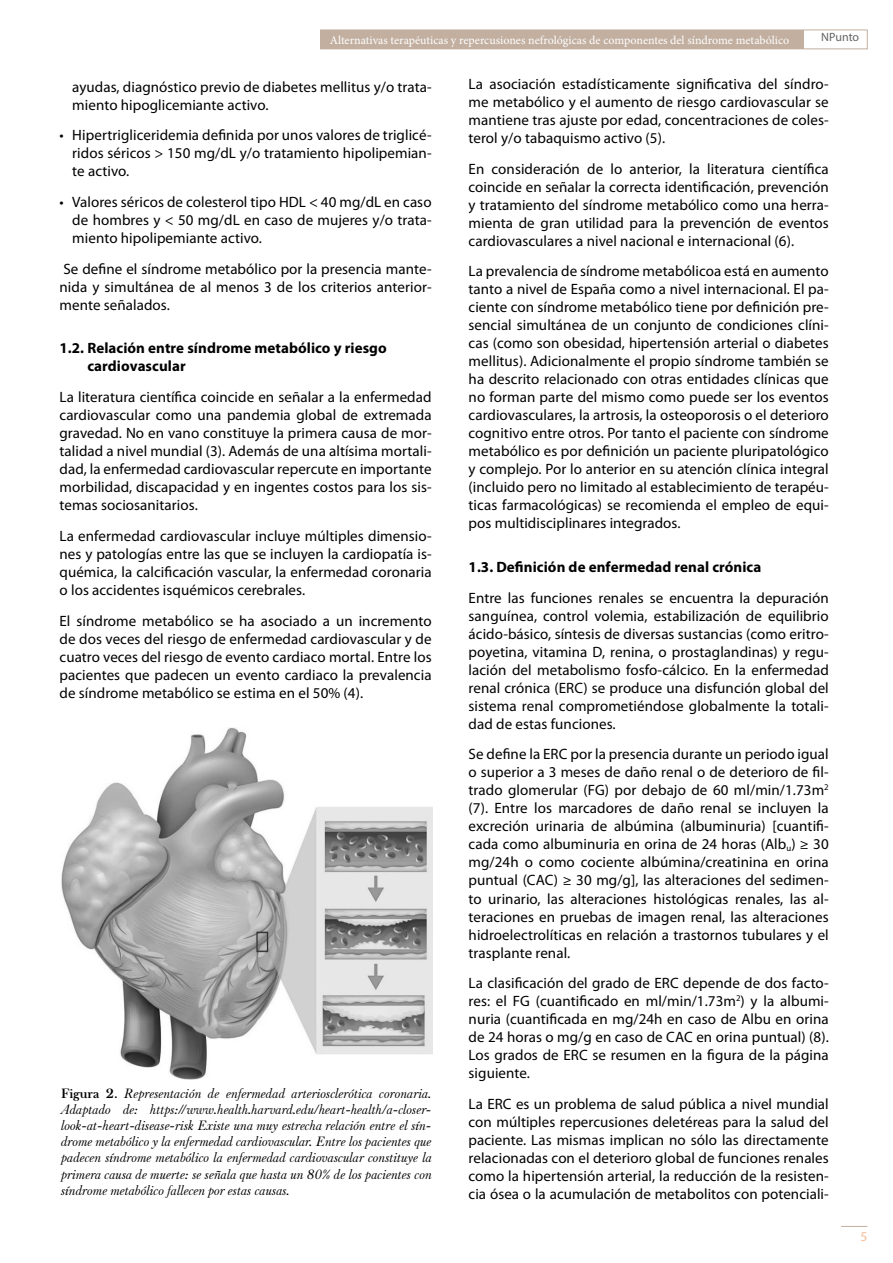
<style>
.page{position:relative;width:893px;height:1263px;background:#fff}
.page>*{position:absolute;margin:0;border:0;box-sizing:border-box;transform-origin:0 0}
.t1{font:15px/18px "Myriad Pro";letter-spacing:.005em;color:#000;text-align:justify}
.t2{font:700 15px/18px "Myriad Pro";letter-spacing:.005em;color:#000}
.t3{font:italic 13.5px/16.2px "Baskerville F";color:#000;text-align:justify}
.t4{font:13.5px "Myriad Pro";color:#f6bc96}
.t5{font:12px "Minion Pro";color:#fff}
.t6{font:12px "Myriad Pro";letter-spacing:-.005em;color:#646363}
.s1{font-weight:700;font-style:normal}
</style>
<div class="page">
<svg style="left:841px;top:1226px;width:26px;height:1px"></svg>
<div style="left:320px;top:30px;width:547px;height:19px;border:1px solid #c2afa0"></div>
<div style="left:320px;top:30px;width:484px;height:19px;background:#c2afa0"></div>
<img style="left:61px;top:728px;width:371px;height:351px">
<p class="t5" style="left:330px;top:32px;width:461px">Alternativas terapéuticas y repercusiones nefrológicas de componentes del síndrome metabólico</p>
<p class="t6" style="left:821px;top:30px;width:40px">NPunto</p>
<p class="t1" style="left:469px;top:75px;width:362px">La asociación estadísticamente significativa del síndro&shy;me metabólico y el aumento de riesgo cardiovascular se mantiene tras ajuste por edad, concentraciones de coles&shy;terol y/o tabaquismo activo (5).</p>
<p class="t1" style="left:469px;top:159px;width:362px">En consideración de lo anterior, la literatura científica coincide en señalar la correcta identificación, prevención y tratamiento del síndrome metabólico como una herra&shy;mienta de gran utilidad para la prevención de eventos cardiovasculares a nivel nacional e internacional (6).</p>
<p class="t1" style="left:469px;top:262px;width:362px">La prevalencia de síndrome metabólicoa está en aumento tanto a nivel de España como a nivel internacional. El pa&shy;ciente con síndrome metabólico tiene por definición pre&shy;sencial simultánea de un conjunto de condiciones clíni&shy;cas (como son obesidad, hipertensión arterial o diabetes mellitus). Adicionalmente el propio síndrome también se ha descrito relacionado con otras entidades clínicas que no forman parte del mismo como puede ser los eventos cardiovasculares, la artrosis, la osteoporosis o el deterioro cognitivo entre otros. Por tanto el paciente con síndrome metabólico es por definición un paciente pluripatológico y complejo. Por lo anterior en su atención clínica integral (incluido pero no limitado al establecimiento de terapéu&shy;ticas farmacológicas) se recomienda el empleo de equi&shy;pos multidisciplinares integrados.</p>
<p class="t2" style="left:469px;top:558px;width:294px">1.3. Definición de enfermedad renal crónica</p>
<p class="t1" style="left:469px;top:588px;width:362px">Entre las funciones renales se encuentra la depuración sanguínea, control volemia, estabilización de equilibrio ácido-básico, síntesis de diversas sustancias (como eritro&shy;poyetina, vitamina D, renina, o prostaglandinas) y regu&shy;lación del metabolismo fosfo-cálcico. En la enfermedad renal crónica (ERC) se produce una disfunción global del sistema renal comprometiéndose globalmente la totali&shy;dad de estas funciones.</p>
<p class="t1" style="left:469px;top:745px;width:362px">Se define la ERC por la presencia durante un periodo igual o superior a 3 meses de daño renal o de deterioro de fil&shy;trado glomerular (FG) por debajo de 60 ml/min/1.73m<sup>2 </sup>(7). Entre los marcadores de daño renal se incluyen la excreción urinaria de albúmina (albuminuria) [cuantifi&shy;cada como albuminuria en orina de 24 horas (Alb<sub>u</sub>) ≥ 30 mg/24h o como cociente albúmina/creatinina en orina puntual (CAC) ≥ 30 mg/g], las alteraciones del sedimen&shy;to urinario, las alteraciones histológicas renales, las al&shy;teraciones en pruebas de imagen renal, las alteraciones hidroelectrolíticas en relación a trastornos tubulares y el trasplante renal.</p>
<p class="t1" style="left:469px;top:974px;width:362px">La clasificación del grado de ERC depende de dos facto&shy;res: el FG (cuantificado en ml/min/1.73m<sup>2</sup>) y la albumi&shy;nuria (cuantificada en mg/24h en caso de Albu en orina de 24 horas o mg/g en caso de CAC en orina puntual) (8).<br>Los grados de ERC se resumen en la figura de la página siguiente.</p>
<p class="t1" style="left:469px;top:1095px;width:362px">La ERC es un problema de salud pública a nivel mundial con múltiples repercusiones deletéreas para la salud del paciente. Las mismas implican no sólo las directamente relacionadas con el deterioro global de funciones renales como la hipertensión arterial, la reducción de la resisten&shy;cia ósea o la acumulación de metabolitos con potenciali-</p>
<p class="t1" style="left:72px;top:77px;width:361px">ayudas, diagnóstico previo de diabetes mellitus y/o trata&shy;miento hipoglicemiante activo.</p>
<p class="t1" style="left:72px;top:126px;width:361px;text-indent:-13px">• Hipertrigliceridemia definida por unos valores de triglicé&shy;ridos séricos &gt; 150 mg/dL y/o tratamiento hipolipemian&shy;te activo.</p>
<p class="t1" style="left:72px;top:193px;width:361px;text-indent:-13px">• Valores séricos de colesterol tipo HDL &lt; 40 mg/dL en caso de hombres y &lt; 50 mg/dL en caso de mujeres y/o trata&shy;miento hipolipemiante activo.</p>
<p class="t1" style="left:60px;top:260px;width:374px">Se define el síndrome metabólico por la presencia mante&shy;nida y simultánea de al menos 3 de los criterios anterior&shy;mente señalados.</p>
<p class="t2" style="left:87px;top:339px;width:301px;text-indent:-28px">1.2. Relación entre síndrome metabólico y riesgo cardiovascular</p>
<p class="t1" style="left:60px;top:388px;width:374px">La literatura científica coincide en señalar a la enfermedad cardiovascular como una pandemia global de extremada gravedad. No en vano constituye la primera causa de mor&shy;talidad a nivel mundial (3). Además de una altísima mortali&shy;dad, la enfermedad cardiovascular repercute en importante morbilidad, discapacidad y en ingentes costos para los sis&shy;temas sociosanitarios.</p>
<p class="t1" style="left:60px;top:527px;width:374px">La enfermedad cardiovascular incluye múltiples dimensio&shy;nes y patologías entre las que se incluyen la cardiopatía is&shy;quémica, la calcificación vascular, la enfermedad coronaria o los accidentes isquémicos cerebrales.</p>
<p class="t1" style="left:60px;top:611px;width:374px">El síndrome metabólico se ha asociado a un incremento de dos veces del riesgo de enfermedad cardiovascular y de cuatro veces del riesgo de evento cardiaco mortal. Entre los pacientes que padecen un evento cardiaco la prevalencia de síndrome metabólico se estima en el 50% (4).</p>
<p class="t3" style="left:61px;top:1085px;width:372px"><span class="s1">Figura 2.</span> Representación de enfermedad arteriosclerótica coronaria.<br>Adaptado de: https://www.health.harvard.edu/heart-health/a-closer&shy;look-at-heart-disease-risk Existe una muy estrecha relación entre el sín&shy;drome metabólico y la enfermedad cardiovascular. Entre los pacientes que padecen síndrome metabólico la enfermedad cardiovascular constituye la primera causa de muerte: se señala que hasta un 80% de los pacientes con síndrome metabólico fallecen por estas causas.</p>
<p class="t4" style="left:860px;top:1228px;width:8px">5</p>
</div>
